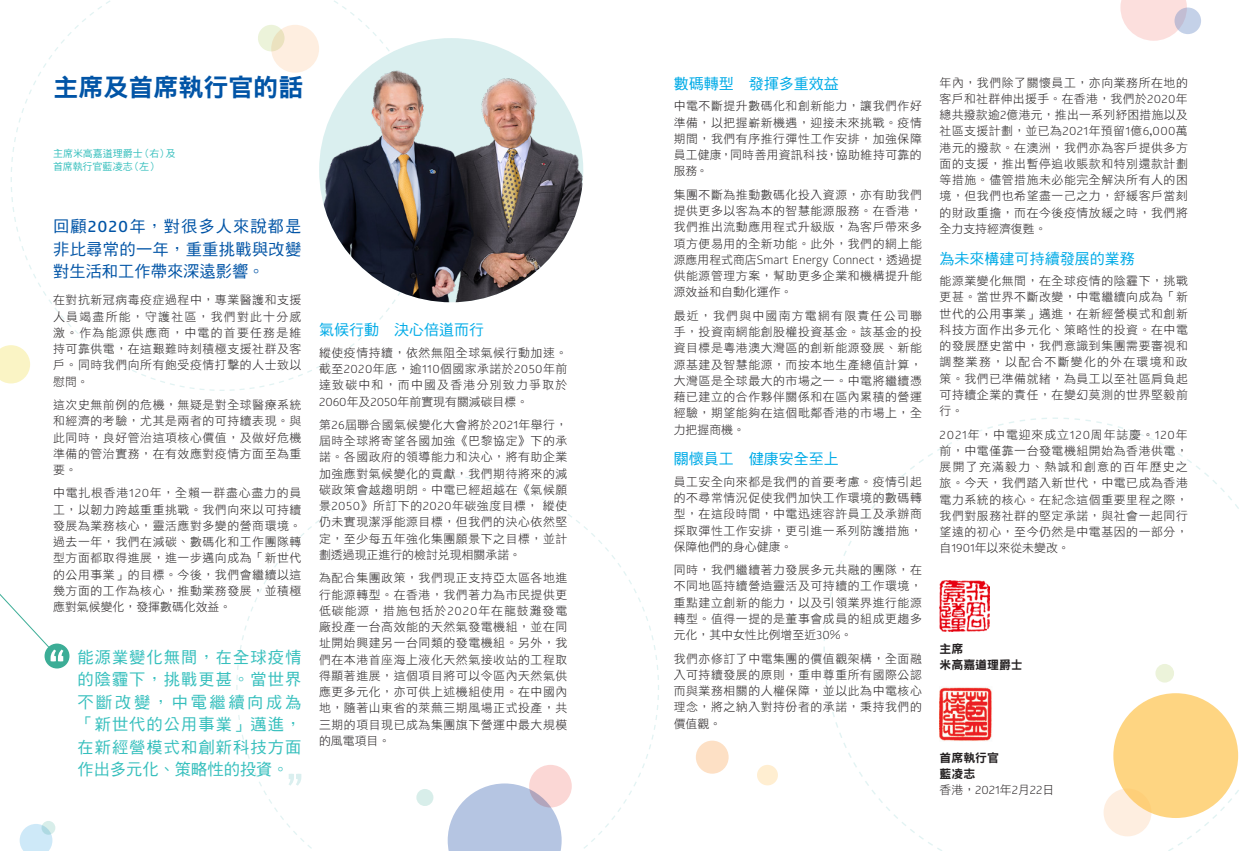
<style>
.page{position:relative;width:1241px;height:851px;background:#fff}
.page>*{position:absolute;margin:0;border:0;box-sizing:border-box;transform-origin:0 0}
.H1_-_Blue{font:25px "DF Hei HK W9";color:#0154a6}
.Intro_ch{font:16.25px/22.5px "DF Hei HK W5";letter-spacing:.065em;color:#36bfbd;text-align:justify}
.Intro_ch-2{font:16.25px/22.5px "DF Hei HK W5";letter-spacing:.02em;color:#0154a6;text-align:justify}
.H4_Ch{font:15px "DF Hei HK W5";color:#00abe7}
.Body_ch{font:11.88px/16.2px "DF Hei HK W3";letter-spacing:.045em;color:#231f20;text-align:justify}
.Body{font:11.88px/16.2px "DF Hei HK W9";color:#231f20}
.t1{font:10px/12.5px "DF Hei HK W5";letter-spacing:-.005em;color:#36bfbd}
.s1{font-family:"Glober";font-weight:600}
.s2{font-family:"Glober"}
.s3{font-family:"DF Hei HK W3"}
</style>
<div class="page">
<svg style="left:823px;top:417px;width:416px;height:433px"></svg>
<div style="left:271px;top:25px;width:48px;height:48px;background:#feeee0;border-radius:50%"></div>
<svg style="left:1120px;top:0;width:66px;height:41px"></svg>
<div style="left:1103px;top:788px;width:48px;height:48px;background:#feeee0;border-radius:50%"></div>
<div style="left:1113px;top:693px;width:124px;height:124px;background:#fed582;border-radius:50%"></div>
<svg style="left:42px;top:820px;width:13px;height:14px"></svg>
<svg style="left:0;top:345px;width:30px;height:38px"></svg>
<svg style="left:258px;top:25px;width:26px;height:26px"></svg>
<div style="left:1174px;top:8px;width:26px;height:26px;background:linear-gradient(to right,#c6c0d4,#c3d5ed);border-radius:50%"></div>
<div style="left:1155px;top:663px;width:18px;height:19px;background:#ecf3da;border-radius:50%"></div>
<div style="left:695px;top:740px;width:33px;height:33px;background:#fde0c5;border-radius:50%"></div>
<svg style="left:20px;top:823px;width:32px;height:27px"></svg>
<svg style="left:756px;top:764px;width:21px;height:21px"></svg>
<div style="left:319px;top:38px;width:264px;height:264px;background:#daefef;border-radius:50%"></div>
<img style="left:319px;top:64px;width:264px;height:238px">
<img style="left:939px;top:580px;width:50px;height:51px">
<img style="left:939px;top:686px;width:53px;height:55px">
<svg style="left:236px;top:695px;width:423px;height:155px"></svg>
<div style="left:45px;top:643px;width:24px;height:25px;background:#3cad96;border-radius:50%"></div>
<svg style="left:0;top:594px;width:63px;height:67px"></svg>
<p class="H1_-_Blue" style="left:53px;top:73px;width:252px">主席及首席執行官的話</p>
<h4 class="t1" style="left:53px;top:147px;width:124px">主席米高嘉道理爵士（右）及首席執行官藍凌志（左）</h4>
<p class="Intro_ch-2" style="left:53px;top:215px;width:250px">回顧<span class="s1">2020</span>年，對很多人來說都是非比尋常的一年，重重挑戰與改變對生活和工作帶來深遠影響。</p>
<p class="Body_ch" style="left:53px;top:292px;width:250px">在對抗新冠病毒疫症過程中，專業醫護和支援人員竭盡所能，守護社區，我們對此十分感激。作為能源供應商，中電的首要任務是維持可靠供電，在這艱難時刻積極支援社群及客戶。同時我們向所有飽受疫情打擊的人士致以慰問。</p>
<p class="Body_ch" style="left:53px;top:396px;width:250px">這次史無前例的危機，無疑是對全球醫療系統和經濟的考驗，尤其是兩者的可持續表現。與此同時，良好管治這項核心價值，及做好危機準備的管治實務，在有效應對疫情方面至為重要。</p>
<p class="Body_ch" style="left:53px;top:484px;width:250px">中電扎根香港<span class="s2">120</span>年，全賴一群盡心盡力的員工，以韌力跨越重重挑戰。我們向來以可持續發展為業務核心，靈活應對多變的營商環境。過去一年，我們在減碳、數碼化和工作團隊轉型方面都取得進展，進一步邁向成為「新世代的公用事業」的目標。今後，我們會繼續以這幾方面的工作為核心，推動業務發展，並積極應對氣候變化，發揮數碼化效益。</p>
<p class="Intro_ch" style="left:77px;top:645px;width:225px">能源業變化無間，在全球疫情的陰霾下，挑戰更甚。當世界不斷改變，中電繼續向成為「新世代的公用事業」邁進，在新經營模式和創新科技方面作出多元化、策略性的投資。</p>
<p class="H4_Ch" style="left:319px;top:321px;width:166px">氣候行動　決心倍道而行</p>
<p class="Body_ch" style="left:319px;top:344px;width:250px">縱使疫情持續，依然無阻全球氣候行動加速。截至<span class="s2">2020</span>年底，逾<span class="s2">110</span>個國家承諾於<span class="s2">2050</span>年前達致碳中和，而中國及香港分別致力爭取於<span class="s2">2060</span>年及<span class="s2">2050</span>年前實現有關減碳目標。</p>
<p class="Body_ch" style="left:319px;top:416px;width:250px">第<span class="s2">26</span>屆聯合國氣候變化大會將於<span class="s2">2021</span>年舉行，屆時全球將寄望各國加強《巴黎協定》下的承諾。各國政府的領導能力和決心，將有助企業加強應對氣候變化的貢獻，我們期待將來的減碳政策會越趨明朗。中電已經超越在《氣候願景<span class="s2">2050</span>》所訂下的<span class="s2">2020</span>年碳強度目標，縱使仍未實現潔淨能源目標，但我們的決心依然堅定，至少每五年強化集團願景下之目標，並計劃透過現正進行的檢討兌現相關承諾。</p>
<p class="Body_ch" style="left:319px;top:569px;width:250px">為配合集團政策，我們現正支持亞太區各地進行能源轉型。在香港，我們著力為市民提供更低碳能源，措施包括於<span class="s2">2020</span>年在龍鼓灘發電廠投產一台高效能的天然氣發電機組，並在同址開始興建另一台同類的發電機組。另外，我們在本港首座海上液化天然氣接收站的工程取得顯著進展，這個項目將可以令區內天然氣供應更多元化，亦可供上述機組使用。在中國內地，隨著山東省的萊蕪三期風場正式投產，共三期的項目現已成為集團旗下營運中最大規模的風電項目。</p>
<p class="H4_Ch" style="left:673px;top:75px;width:166px">數碼轉型　發揮多重效益</p>
<p class="Body_ch" style="left:673px;top:98px;width:250px">中電不斷提升數碼化和創新能力，讓我們作好準備，以把握嶄新機遇，迎接未來挑戰。疫情期間，我們有序推行彈性工作安排，加強保障員工健康，同時善用資訊科技，協助維持可靠的服務。</p>
<p class="Body_ch" style="left:673px;top:186px;width:250px">集團不斷為推動數碼化投入資源，亦有助我們提供更多以客為本的智慧能源服務。在香港，我們推出流動應用程式升級版，為客戶帶來多項方便易用的全新功能。此外，我們的網上能源應用程式商店<span class="s2">Smart Energy Connect</span>，透過提供能源管理方案，幫助更多企業和機構提升能源效益和自動化運作。</p>
<p class="Body_ch" style="left:673px;top:307px;width:250px">最近，我們與中國南方電網有限責任公司聯手，投資南網能創股權投資基金。該基金的投資目標是粵港澳大灣區的創新能源發展、新能源基建及智慧能源，而按本地生產總值計算，大灣區是全球最大的市場之一。中電將繼續憑藉已建立的合作夥伴關係和在區內累積的營運經驗，期望能夠在這個毗鄰香港的市場上，全力把握商機。</p>
<p class="H4_Ch" style="left:673px;top:450px;width:166px">關懷員工　健康安全至上</p>
<p class="Body_ch" style="left:673px;top:473px;width:250px">員工安全向來都是我們的首要考慮。疫情引起的不尋常情況促使我們加快工作環境的數碼轉型，在這段時間，中電迅速容許員工及承辦商採取彈性工作安排，更引進一系列防護措施，保障他們的身心健康。</p>
<p class="Body_ch" style="left:673px;top:561px;width:250px">同時，我們繼續著力發展多元共融的團隊，在不同地區持續營造靈活及可持續的工作環境，重點建立創新的能力，以及引領業界進行能源轉型。值得一提的是董事會成員的組成更趨多元化，其中女性比例增至近<span class="s2">30</span>%。</p>
<p class="Body_ch" style="left:673px;top:650px;width:250px">我們亦修訂了中電集團的價值觀架構，全面融入可持續發展的原則，重申尊重所有國際公認而與業務相關的人權保障，並以此為中電核心理念，將之納入對持份者的承諾，秉持我們的價值觀。</p>
<p class="Body_ch" style="left:939px;top:74px;width:250px">年內，我們除了關懷員工，亦向業務所在地的客戶和社群伸出援手。在香港，我們於<span class="s2">2020</span>年總共撥款逾<span class="s2">2</span>億港元，推出一系列紓困措施以及社區支援計劃，並已為<span class="s2">2021</span>年預留<span class="s2">1</span>億<span class="s2">6</span>,<span class="s2">000</span>萬港元的撥款。在澳洲，我們亦為客戶提供多方面的支援，推出暫停追收賬款和特別還款計劃等措施。儘管措施未必能完全解決所有人的困境，但我們也希望盡一己之力，舒緩客戶當刻的財政重擔，而在今後疫情放緩之時，我們將全力支持經濟復甦。</p>
<p class="H4_Ch" style="left:939px;top:250px;width:196px">為未來構建可持續發展的業務</p>
<p class="Body_ch" style="left:939px;top:272px;width:250px">能源業變化無間，在全球疫情的陰霾下，挑戰更甚。當世界不斷改變，中電繼續向成為「新世代的公用事業」邁進，在新經營模式和創新科技方面作出多元化、策略性的投資。在中電的發展歷史當中，我們意識到集團需要審視和調整業務，以配合不斷變化的外在環境和政策。我們已準備就緒，為員工以至社區肩負起可持續企業的責任，在變幻莫測的世界堅毅前行。</p>
<p class="Body_ch" style="left:939px;top:426px;width:250px"><span class="s2">2021</span>年，中電迎來成立<span class="s2">120</span>周年誌慶。<span class="s2">120</span>年前，中電僅靠一台發電機組開始為香港供電，展開了充滿毅力、熱誠和創意的百年歷史之旅。今天，我們踏入新世代，中電已成為香港電力系統的核心。在紀念這個重要里程之際，我們對服務社群的堅定承諾，與社會一起同行望遠的初心，至今仍然是中電基因的一部分，自<span class="s2">1901</span>年以來從未變改。</p>
<p class="Body" style="left:939px;top:639px;width:85px">主席<br>米高嘉道理爵士</p>
<p class="Body" style="left:939px;top:749px;width:116px">首席執行官<br>藍凌志<br><span class="s3">香港，</span><span class="s2">2021</span><span class="s3">年</span><span class="s2">2</span><span class="s3">月</span><span class="s2">22</span><span class="s3">日</span></p>
</div>
